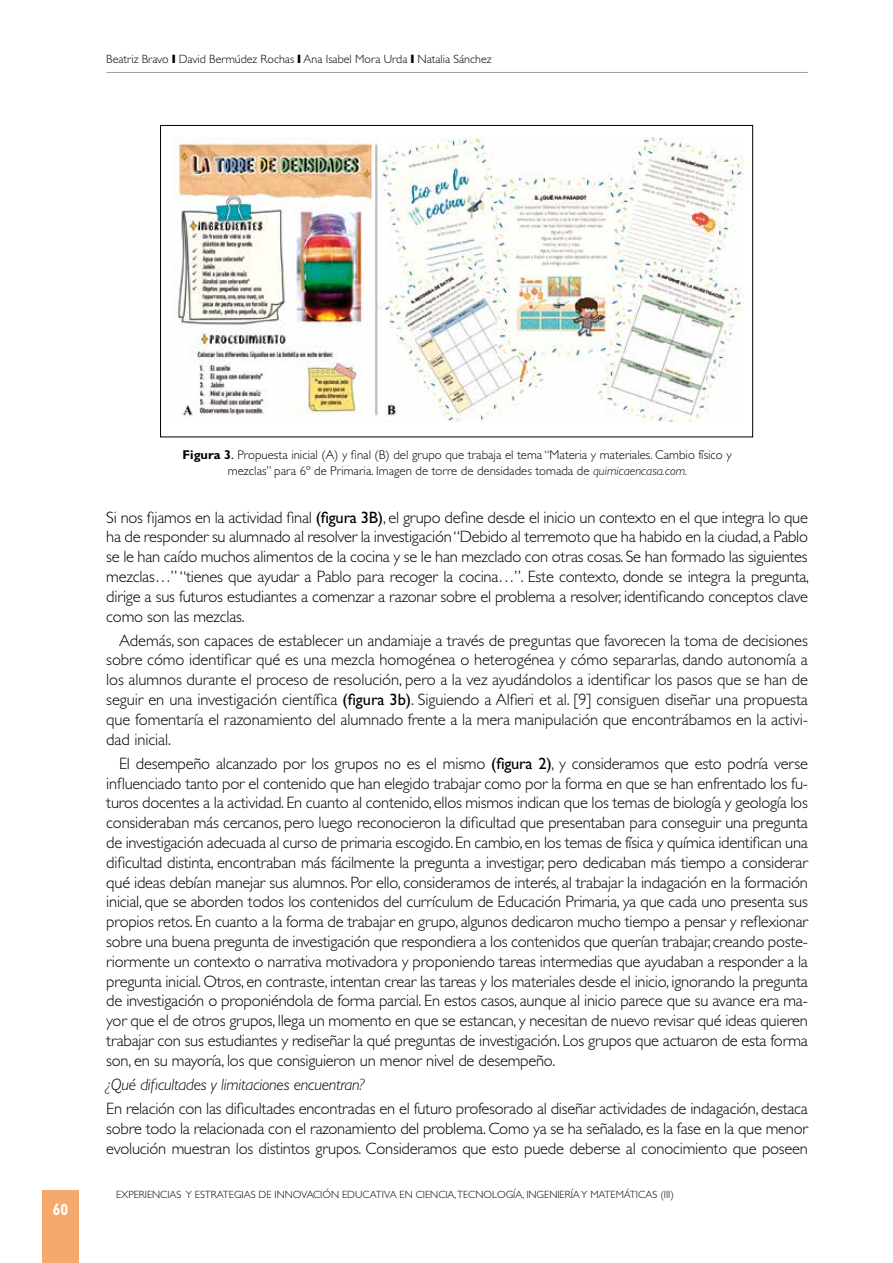
<style>
.page{position:relative;width:893px;height:1263px;background:#fff}
.page>*{position:absolute;margin:0;border:0;box-sizing:border-box;transform-origin:0 0}
.t1{font:300 16.5px/19.8px "Gill Sans Std";letter-spacing:-.015em;color:#000;text-align:justify}
.t2{font:italic 300 16.5px "Gill Sans Std";letter-spacing:-.015em;color:#000}
.t3{font:700 16.5px "Gill Sans Std";color:#fff;scale:.85 1}
.t4{font:300 12.75px/15.3px "Gill Sans Std";color:#000;text-align:center}
.t5{font:300 12px "Gill Sans Std";color:#000}
.t6{font:300 10.5px "Gill Sans Std";color:#000}
.s1{font-weight:700}
.s2{font-weight:400}
.s3{font-style:italic}
</style>
<div class="page">
<div style="left:43px;top:1191px;width:36px;height:72px;background:#f5a96c"></div>
<hr style="left:106px;top:72px;width:702px;height:1px;background:#9c9e9f">
<img style="left:173px;top:137px;width:571px;height:284px">
<p class="t5" style="left:106px;top:52px;width:387px">Beatriz Bravo ❙ David Bermúdez Rochas ❙ Ana Isabel Mora Urda ❙ Natalia Sánchez</p>
<p class="t3" style="left:53px;top:1199px;width:20px">60</p>
<p class="t4" style="left:183px;top:448px;width:551px"><span class="s1">Figura 3</span><span class="s2">.</span> Propuesta inicial (A) y final (B) del grupo que trabaja el tema “Materia y materiales. Cambio físico y mezclas” para 6º de Primaria. Imagen de torre de densidades tomada de <span class="s3">quimicaencasa.com.</span></p>
<p class="t1" style="left:106px;top:507px;width:704px">Si nos fijamos en la actividad final <span class="s2">(figura 3B)</span>, el grupo define desde el inicio un contexto en el que integra lo que ha de responder su alumnado al resolver la investigación “Debido al terremoto que ha habido en la ciudad, a Pablo se le han caído muchos alimentos de la cocina y se le han mezclado con otras cosas. Se han formado las siguientes mezclas…” “tienes que ayudar a Pablo para recoger la cocina…”. Este contexto, donde se integra la pregunta, dirige a sus futuros estudiantes a comenzar a razonar sobre el problema a resolver, identificando conceptos clave como son las mezclas.</p>
<p class="t1" style="left:106px;top:630px;width:703px;text-indent:13px">Además, son capaces de establecer un andamiaje a través de preguntas que favorecen la toma de decisiones sobre cómo identificar qué es una mezcla homogénea o heterogénea y cómo separarlas, dando autonomía a los alumnos durante el proceso de resolución, pero a la vez ayudándolos a identificar los pasos que se han de seguir en una investigación científica <span class="s2">(figura 3b)</span>. Siguiendo a Alfieri et al. [9] consiguen diseñar una propuesta que fomentaría el razonamiento del alumnado frente a la mera manipulación que encontrábamos en la activi&shy;dad inicial.</p>
<p class="t1" style="left:106px;top:753px;width:703px;text-indent:13px">El desempeño alcanzado por los grupos no es el mismo <span class="s2">(figura 2)</span>, y consideramos que esto podría verse influenciado tanto por el contenido que han elegido trabajar como por la forma en que se han enfrentado los fu&shy;turos docentes a la actividad. En cuanto al contenido, ellos mismos indican que los temas de biología y geología los consideraban más cercanos, pero luego reconocieron la dificultad que presentaban para conseguir una pregunta de investigación adecuada al curso de primaria escogido. En cambio, en los temas de física y química identifican una dificultad distinta, encontraban más fácilmente la pregunta a investigar, pero dedicaban más tiempo a considerar qué ideas debían manejar sus alumnos. Por ello, consideramos de interés, al trabajar la indagación en la formación inicial, que se aborden todos los contenidos del currículum de Educación Primaria, ya que cada uno presenta sus propios retos. En cuanto a la forma de trabajar en grupo, algunos dedicaron mucho tiempo a pensar y reflexionar sobre una buena pregunta de investigación que respondiera a los contenidos que querían trabajar, creando poste&shy;riormente un contexto o narrativa motivadora y proponiendo tareas intermedias que ayudaban a responder a la pregunta inicial. Otros, en contraste, intentan crear las tareas y los materiales desde el inicio, ignorando la pregunta de investigación o proponiéndola de forma parcial. En estos casos, aunque al inicio parece que su avance era ma&shy;yor que el de otros grupos, llega un momento en que se estancan, y necesitan de nuevo revisar qué ideas quieren trabajar con sus estudiantes y rediseñar la qué preguntas de investigación. Los grupos que actuaron de esta forma son, en su mayoría, los que consiguieron un menor nivel de desempeño.</p>
<p class="t2" style="left:106px;top:1075px;width:259px">¿Qué dificultades y limitaciones encuentran?</p>
<p class="t1" style="left:106px;top:1099px;width:703px">En relación con las dificultades encontradas en el futuro profesorado al diseñar actividades de indagación, destaca sobre todo la relacionada con el razonamiento del problema. Como ya se ha señalado, es la fase en la que menor evolución muestran los distintos grupos. Consideramos que esto puede deberse al conocimiento que poseen</p>
<p class="t6" style="left:116px;top:1188px;width:559px">EXPERIENCIAS Y ESTRATEGIAS DE INNOVACIÓN EDUCATIVA EN CIENCIA,TECNOLOGÍA, INGENIERÍA Y MATEMÁTICAS (III)</p>
</div>
